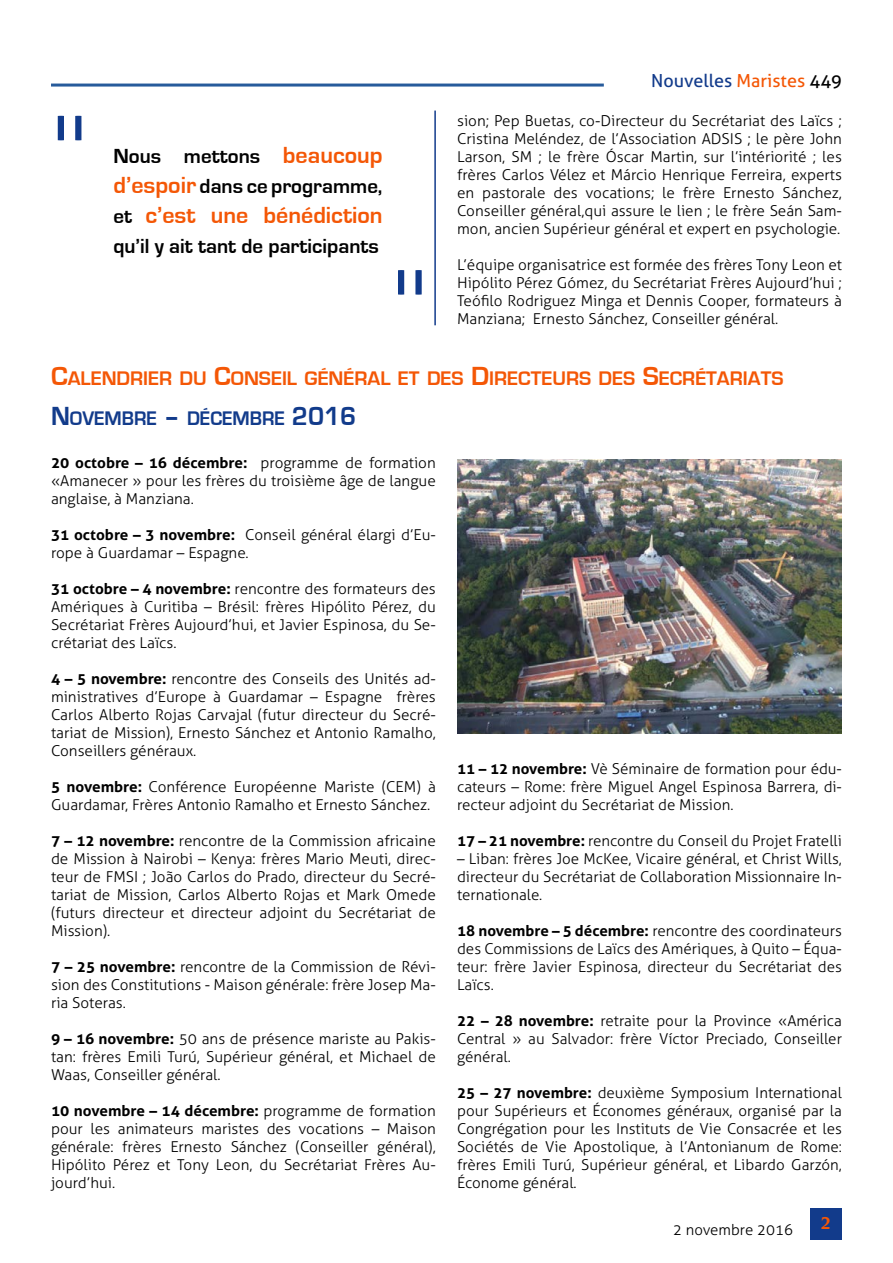
<style>
.page{position:relative;width:893px;height:1263px;background:#fff}
.page>*{position:absolute;margin:0;border:0;box-sizing:border-box;transform-origin:0 0}
.t1{font:300 90px "Aller";color:#123b8b}
.t2{font:700 24px "Eurostile";color:#f45706}
.t3{font:700 21px/30px "Eurostile";color:#000}
.t4{font:700 20.25px/39.8px "Eurostile";color:#f45706}
.t5{font:18px "Aller";color:#123b8b}
.t6{font:700 18px "Novarese IT Cby BT";color:#f45706}
.t7{font:300 15px/18px "Aller";color:#000;text-align:justify}
.s1{color:#f45706}
.s2{color:#000}
.s3{font-size:27px}
.s4{font-size:27px;color:#123b8b}
.s5{color:#123b8b}
.s6{font-weight:700}
.s7{font-size:24px;color:#f45706}
.s8{font-size:21px;color:#000}
</style>
<div class="page">
<hr style="left:51px;top:84px;width:553px;height:3px;background:#275b9b">
<div style="left:810px;top:1208px;width:32px;height:31px;background:#123b8b"></div>
<img style="left:457px;top:459px;width:385px;height:274px">
<hr style="left:434px;top:111px;width:2px;height:214px;background:#123b8b">
<p class="t5" style="left:651px;top:69px;width:192px">Nouvelles <span class="s1">Maristes</span> <span class="s2">449</span></p>
<p class="t7" style="left:457px;top:112px;width:386px">sion; Pep Buetas, co-Directeur du Secrétariat des Laïcs ; Cristina Meléndez, de l’Association ADSIS ; le père John Larson, SM ; le frère Óscar Martin, sur l’intériorité ; les frères Carlos Vélez et Márcio Henrique Ferreira, experts en pastorale des vocations; le frère Ernesto Sánchez, Conseiller général,qui assure le lien ; le frère Seán Sam&shy;mon, ancien Supérieur général et expert en psychologie.</p>
<p class="t7" style="left:457px;top:256px;width:386px">L’équipe organisatrice est formée des frères Tony Leon et Hipólito Pérez Gómez, du Secrétariat Frères Aujourd’hui ; Teófilo Rodriguez Minga et Dennis Cooper, formateurs à Manziana; Ernesto Sánchez, Conseiller général.</p>
<h3 class="t4" style="left:51px;top:359px;width:734px"><span class="s3">C</span>ALENDRIER DU <span class="s3">C</span>ONSEIL GÉNÉRAL ET DES <span class="s3">D</span>IRECTEURS DES <span class="s3">S</span>ECRÉTARIATS<br><span class="s4">N</span><span class="s5">OVEMBRE</span> <span class="s4">–</span> <span class="s5">DÉCEMBRE</span> <span class="s4">2016</span></h3>
<p class="t7" style="left:51px;top:454px;width:386px"><span class="s6">20 octobre – 16 décembre:</span> programme de formation «Amanecer » pour les frères du troisième âge de langue anglaise, à Manziana.</p>
<p class="t7" style="left:51px;top:526px;width:386px"><span class="s6">31 octobre – 3 novembre:</span> Conseil général élargi d’Eu&shy;rope à Guardamar – Espagne.</p>
<p class="t7" style="left:51px;top:580px;width:386px"><span class="s6">31 octobre – 4 novembre:</span> rencontre des formateurs des Amériques à Curitiba – Brésil: frères Hipólito Pérez, du Secrétariat Frères Aujourd’hui, et Javier Espinosa, du Se&shy;crétariat des Laïcs.</p>
<p class="t7" style="left:51px;top:670px;width:386px"><span class="s6">4 – 5 novembre:</span> rencontre des Conseils des Unités ad&shy;ministratives d’Europe à Guardamar – Espagne frères Carlos Alberto Rojas Carvajal (futur directeur du Secré&shy;tariat de Mission), Ernesto Sánchez et Antonio Ramalho, Conseillers généraux.</p>
<p class="t7" style="left:51px;top:778px;width:386px"><span class="s6">5 novembre:</span> Conférence Européenne Mariste (CEM) à<br>Guardamar, Frères Antonio Ramalho et Ernesto Sánchez.</p>
<p class="t7" style="left:51px;top:832px;width:386px"><span class="s6">7 – 12 novembre:</span> rencontre de la Commission africaine de Mission à Nairobi – Kenya: frères Mario Meuti, direc&shy;teur de FMSI ; João Carlos do Prado, directeur du Secré&shy;tariat de Mission, Carlos Alberto Rojas et Mark Omede (futurs directeur et directeur adjoint du Secrétariat de Mission).</p>
<p class="t7" style="left:51px;top:958px;width:386px"><span class="s6">7 – 25 novembre:</span> rencontre de la Commission de Révi&shy;sion des Constitutions - Maison générale: frère Josep Ma&shy;ria Soteras.</p>
<p class="t7" style="left:51px;top:1030px;width:386px"><span class="s6">9 – 16 novembre:</span> 50 ans de présence mariste au Pakis&shy;tan: frères Emili Turú, Supérieur général, et Michael de Waas, Conseiller général.</p>
<p class="t7" style="left:51px;top:1102px;width:386px"><span class="s6">10 novembre – 14 décembre:</span> programme de formation pour les animateurs maristes des vocations – Maison générale: frères Ernesto Sánchez (Conseiller général), Hipólito Pérez et Tony Leon, du Secrétariat Frères Au&shy;jourd’hui.</p>
<h1 class="t1" style="left:51px;top:95px;width:39px">"</h1>
<h3 class="t3" style="left:113px;top:142px;width:271px">Nous mettons <span class="s7">beaucoup d’espoir</span> dans ce programme,</h3>
<h2 class="t2" style="left:113px;top:202px;width:271px"><span class="s8">et</span> c’est une bénédiction</h2>
<h3 class="t3" style="left:113px;top:232px;width:267px">qu’il y ait tant de participants</h3>
<h1 class="t1" style="left:391px;top:249px;width:39px">"</h1>
<p class="t7" style="left:457px;top:760px;width:386px"><span class="s6">11 – 12 novembre:</span> Vè Séminaire de formation pour édu&shy;cateurs – Rome: frère Miguel Angel Espinosa Barrera, di&shy;recteur adjoint du Secrétariat de Mission.</p>
<p class="t7" style="left:457px;top:832px;width:386px"><span class="s6">17 – 21 novembre:</span> rencontre du Conseil du Projet Fratelli</p>
<p class="t7" style="left:457px;top:850px;width:386px">– Liban: frères Joe McKee, Vicaire général, et Christ Wills, directeur du Secrétariat de Collaboration Missionnaire In&shy;ternationale.</p>
<p class="t7" style="left:457px;top:922px;width:386px"><span class="s6">18 novembre – 5 décembre:</span> rencontre des coordinateurs des Commissions de Laïcs des Amériques, à Quito – Équa&shy;teur: frère Javier Espinosa, directeur du Secrétariat des Laïcs.</p>
<p class="t7" style="left:457px;top:1012px;width:386px"><span class="s6">22 – 28 novembre:</span> retraite pour la Province «América Central » au Salvador: frère Víctor Preciado, Conseiller général.</p>
<p class="t7" style="left:457px;top:1084px;width:386px"><span class="s6">25 – 27 novembre:</span> deuxième Symposium International pour Supérieurs et Économes généraux, organisé par la Congrégation pour les Instituts de Vie Consacrée et les Sociétés de Vie Apostolique, à l’Antonianum de Rome: frères Emili Turú, Supérieur général, et Libardo Garzón, Économe général.</p>
<p class="t7" style="left:673px;top:1220px;width:121px">2 novembre 2016</p>
<p class="t6" style="left:821px;top:1212px;width:12px">2</p>
</div>
